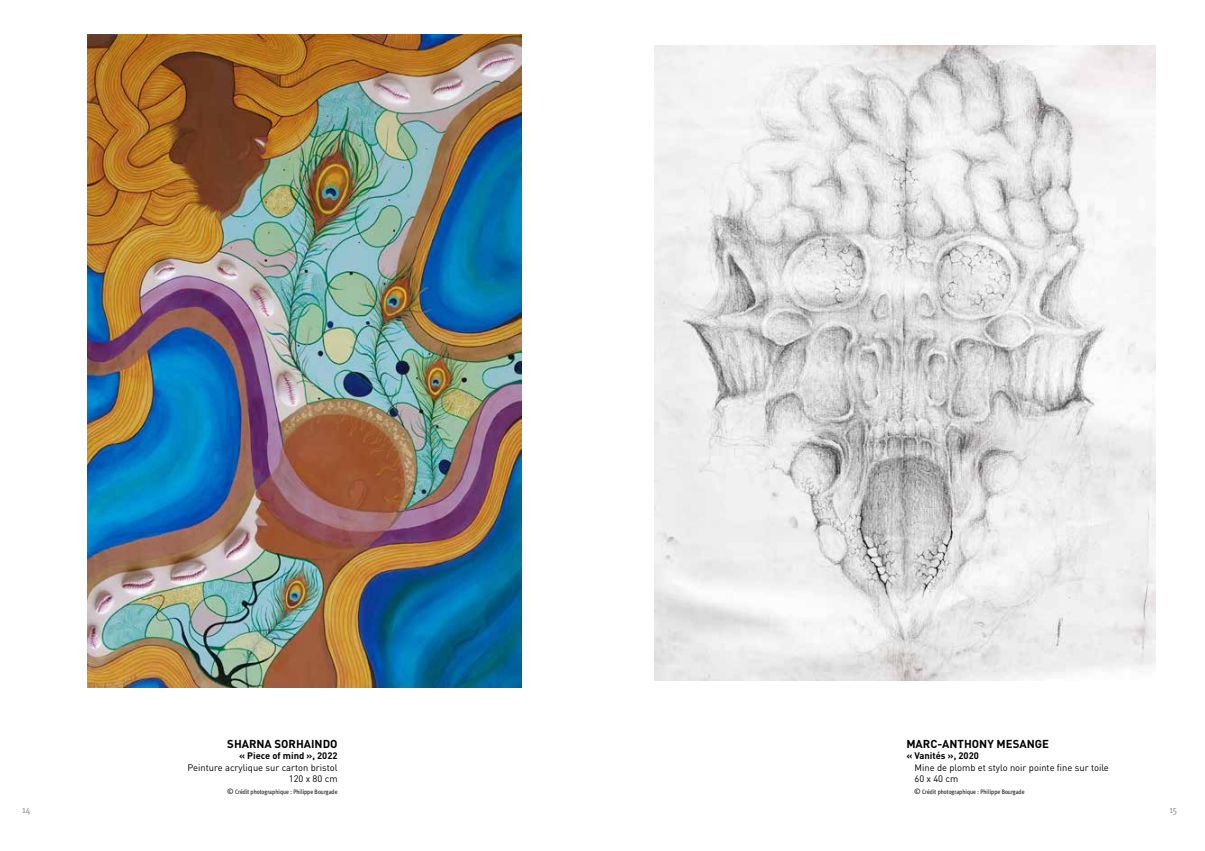
<style>
.page{position:relative;width:1205px;height:851px;background:#fff}
.page>*{position:absolute;margin:0;border:0;box-sizing:border-box;transform-origin:0 0}
.t1{font:700 11.38px "DIN";color:#000}
.t2{font:10px "Meta Cond";color:#939598}
.t3{font:9.38px/11.2px "DIN";color:#000;text-align:right}
.t4{font:700 9.38px "DIN";color:#000}
.t5{font:6.38px "Meta Cond";letter-spacing:.005em;color:#000}
.s1{font-family:"Meta Plus";font-size:7.5px}
</style>
<div class="page">
<img style="left:87px;top:34px;width:434px;height:653px">
<img style="left:655px;top:45px;width:500px;height:635px">
<p class="t1" style="left:227px;top:736px;width:110px">SHARNA SORHAIN DO</p>
<p class="t4" style="left:239px;top:749px;width:100px">« PIECE OF MIND », 2022</p>
<p class="t3" style="left:187px;top:761px;width:152px">Peinture acrylique sur carton bristol<br>120 x 80 cm</p>
<p class="t5" style="left:227px;top:788px;width:112px"><span class="s1">©</span> Crédit photographique : Philippe Bourgade</p>
<p class="t1" style="left:906px;top:736px;width:144px">MARC-ANTHONY M ESAN GE</p>
<p class="t4" style="left:906px;top:749px;width:74px">« VANITÉS », 2020</p>
<p class="t3" style="left:914px;top:761px;width:196px;text-align:left">Mine de plomb et stylo noir pointe fine sur toile<br>60 x 40 cm</p>
<p class="t5" style="left:914px;top:788px;width:112px"><span class="s1">©</span> Crédit photographique : Philippe Bourgade</p>
<p class="t2" style="left:22px;top:804px;width:10px">14</p>
<p class="t2" style="left:1169px;top:804px;width:9px">15</p>
</div>
